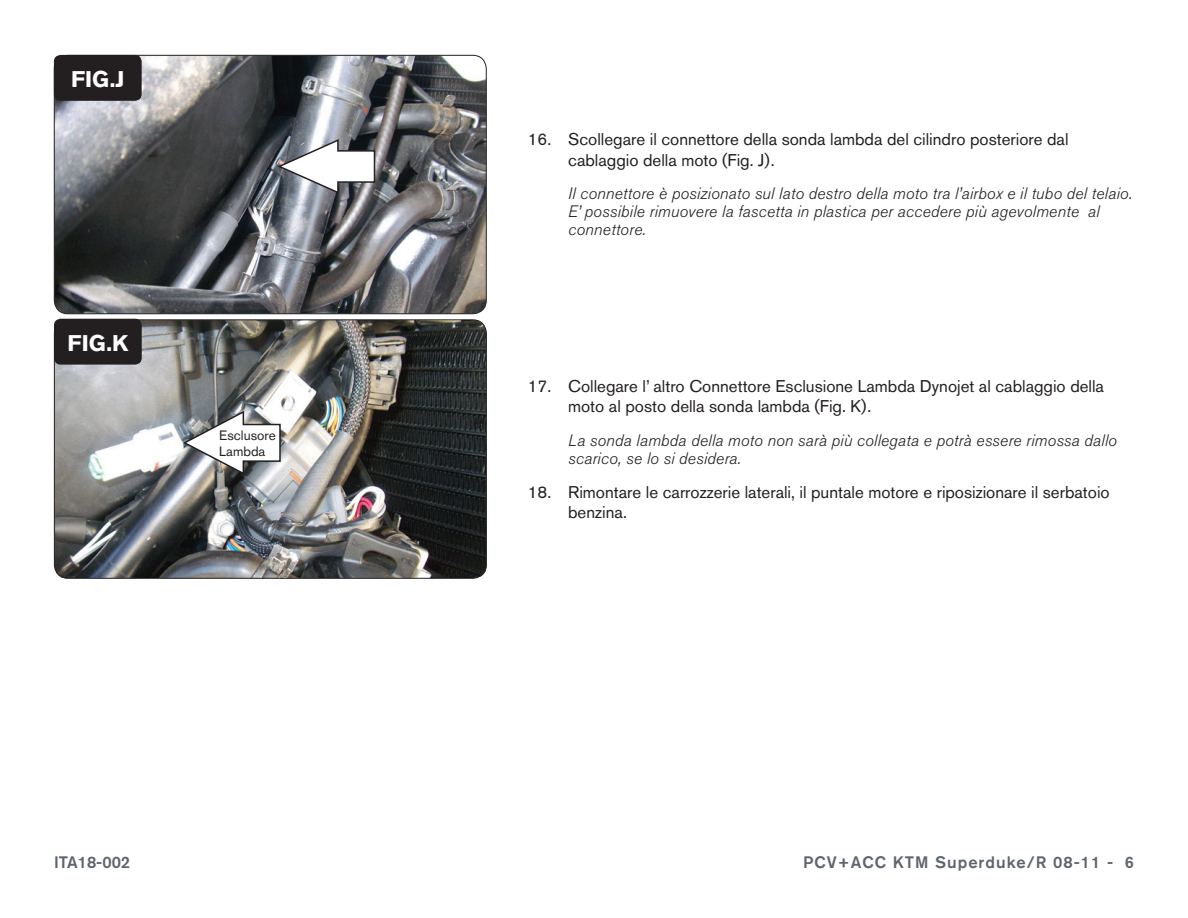
<style>
.page{position:relative;width:1188px;height:918px;background:#fff}
.page>*{position:absolute;margin:0;border:0;box-sizing:border-box;transform-origin:0 0}
.t1{font:700 22.5px "Akzidenz Grotesk BQ";color:#fff}
.t2{font:16.8px/20.2px "Akzidenz Grotesk BQ";color:#231f20}
.t3{font:italic 300 16.5px/18px "Akzidenz Grotesk BQ";letter-spacing:.01em;color:#231f20}
.t4{font:500 16.5px "Akzidenz Grotesk BQ";letter-spacing:.06em;color:#5e656c}
.t5{font:500 16.5px "Akzidenz Grotesk BQ";color:#5e656c}
.t6{font:13.5px/16.2px "Akzidenz Grotesk BQ";color:#231f20}
</style>
<div class="page">
<img style="left:54px;top:320px;width:431px;height:258px">
<div style="left:54px;top:319px;width:433px;height:260px;border:1px solid #231f20;border-radius:14px"></div>
<div style="left:54px;top:319px;width:88px;height:46px;background:#231f20;border-radius:7px"></div>
<svg style="left:181px;top:410px;width:100px;height:66px"></svg>
<img style="left:54px;top:55px;width:432px;height:259px">
<div style="left:54px;top:55px;width:433px;height:259px;border:1px solid #231f20;border-radius:14px"></div>
<div style="left:54px;top:55px;width:88px;height:46px;background:#231f20;border-radius:7px"></div>
<svg style="left:276px;top:138px;width:100px;height:57px"></svg>
<h1 class="t1" style="left:71px;top:66px;width:55px">FIG.J</h1>
<h1 class="t1" style="left:68px;top:330px;width:62px">FIG.K</h1>
<p class="t6" style="left:219px;top:427px;width:58px">Esclusore<br>Lambda</p>
<p class="t2" style="left:568px;top:129px;width:502px;text-indent:-40px">16. Scollegare il connettore della sonda lambda del cilindro posteriore dal cablaggio della moto (Fig. J).</p>
<p class="t3" style="left:568px;top:185px;width:565px">Il connettore è posizionato sul lato destro della moto tra l’airbox e il tubo del telaio.<br>E’ possibile rimuovere la fascetta in plastica per accedere più agevolmente al connettore.</p>
<p class="t2" style="left:568px;top:376px;width:537px;text-indent:-40px">17. Collegare l’ altro Connettore Esclusione Lambda Dynojet al cablaggio della moto al posto della sonda lambda (Fig. K).</p>
<p class="t3" style="left:568px;top:432px;width:550px">La sonda lambda della moto non sarà più collegata e potrà essere rimossa dallo scarico, se lo si desidera.</p>
<p class="t2" style="left:568px;top:482px;width:543px;text-indent:-40px">18. Rimontare le carrozzerie laterali, il puntale motore e riposizionare il serbatoio benzina.</p>
<p class="t5" style="left:54px;top:852px;width:78px">ITA18-002</p>
<p class="t4" style="left:803px;top:852px;width:332px">PCV+ACC KTM Superduke/R 08-11 - 6</p>
</div>
